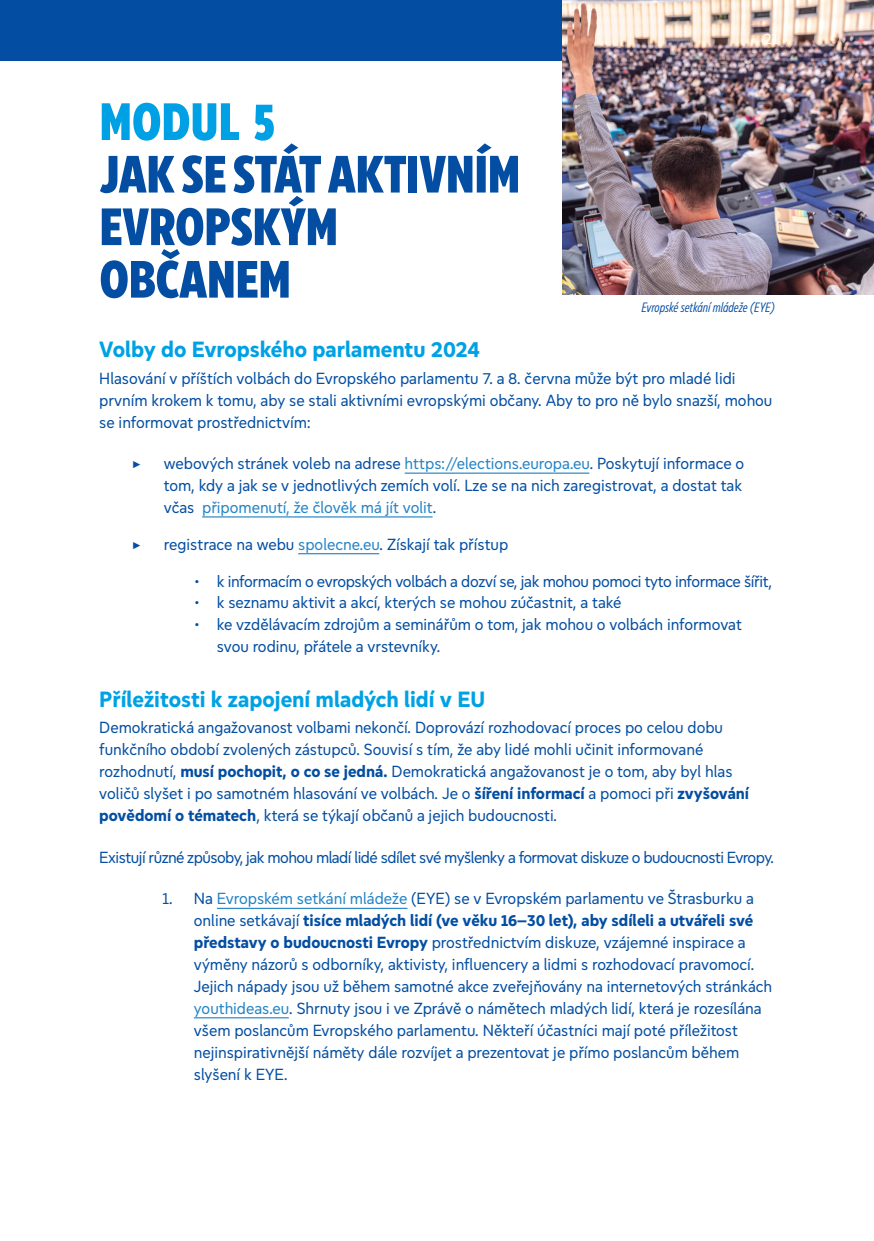
<style>
.page{position:relative;width:874px;height:1241px;background:#fff}
.page>*{position:absolute;margin:0;border:0;box-sizing:border-box;transform-origin:0 0}
.t1{font:900 54.25px/52.5px "Europea Narrow";letter-spacing:-.01em;color:#034ea2}
.t2{font:900 54.25px "Europea Narrow";letter-spacing:-.005em;color:#00a1e4}
.t3{font:700 22.75px "Europea Eco";color:#00a1e4}
.t4{font:16.62px/21.9px "Europea Eco";color:#034ea2}
.t5{font:16.62px "Europea Eco";letter-spacing:-.03em;color:#034ea2}
.t6{font:16.62px "Europea Eco";letter-spacing:-.02em;color:#034ea2}
.t7{font:15.75px "Europea Eco";color:#fff}
.t8{font:italic 300 14px "Europea Narrow";letter-spacing:-.005em;color:#034ea2}
.s1{color:#2484c6}
.s2{font-weight:700}
</style>
<div class="page">
<div style="left:0;top:0;width:873px;height:61px;background:#034ea2"></div>
<hr style="left:404px;top:472px;width:185px;height:1px;background:#2484c6">
<hr style="left:202px;top:516px;width:230px;height:1px;background:#2484c6">
<hr style="left:298px;top:553px;width:81px;height:1px;background:#2484c6">
<hr style="left:217px;top:907px;width:190px;height:1px;background:#2484c6">
<hr style="left:194px;top:1017px;width:94px;height:1px;background:#2484c6">
<img style="left:562px;top:0;width:311px;height:294px">
<h1 class="t2" style="left:99px;top:80px;width:177px">MODUL 5</h1>
<h1 class="t1" style="left:99px;top:142px;width:422px">JAK SE STÁT AKTIVNÍM<br>EVROPSKÝM<br>OBČANEM</h1>
<p class="t7" style="left:763px;top:27px;width:16px">21</p>
<p class="t8" style="left:641px;top:297px;width:134px">Evropské setkání mládeže (EYE)</p>
<h2 class="t3" style="left:99px;top:332px;width:382px">Volby do Evropského parlamentu 2024</h2>
<p class="t4" style="left:99px;top:366px;width:674px">Hlasování v příštích volbách do Evropského parlamentu 7. a 8. června může být pro mladé lidi prvním krokem k tomu, aby se stali aktivními evropskými občany. Aby to pro ně bylo snazší, mohou se informovat prostřednictvím:</p>
<p class="t4" style="left:132px;top:451px;width:10px">▶</p>
<p class="t4" style="left:164px;top:451px;width:581px;text-align:justify">webových stránek voleb na adrese <span class="s1">https://elections.europa.eu</span>. Poskytují informace o tom, kdy a jak se v jednotlivých zemích volí. Lze se na nich zaregistrovat, a dostat tak včas <span class="s1">připomenutí, že člověk má jít volit</span>.</p>
<p class="t4" style="left:132px;top:532px;width:10px">▶</p>
<p class="t4" style="left:164px;top:532px;width:345px">registrace na webu <span class="s1">spolecne.eu</span>. Získají tak přístup</p>
<p class="t6" style="left:194px;top:569px;width:579px">• k informacím o evropských volbách a dozví se, jak mohou pomoci tyto informace šířit,</p>
<p class="t4" style="left:194px;top:590px;width:428px">• k seznamu aktivit a akcí, kterých se mohou zúčastnit, a také</p>
<p class="t4" style="left:216px;top:612px;width:526px;text-indent:-22px">• ke vzdělávacím zdrojům a seminářům o tom, jak mohou o volbách informovat svou rodinu, přátele a vrstevníky.</p>
<h2 class="t3" style="left:99px;top:682px;width:387px">Příležitosti k zapojení mladých lidí v EU</h2>
<p class="t4" style="left:99px;top:715px;width:651px">Demokratická angažovanost volbami nekončí. Doprovází rozhodovací proces po celou dobu funkčního období zvolených zástupců. Souvisí s tím, že aby lidé mohli učinit informované rozhodnutí, <span class="s2">musí pochopit, o co se jedná.</span> Demokratická angažovanost je o tom, aby byl hlas voličů slyšet i po samotném hlasování ve volbách. Je o <span class="s2">šíření informací</span> a pomoci při <span class="s2">zvyšování povědomí o tématech</span>, která se týkají občanů a jejich budoucnosti.</p>
<p class="t5" style="left:99px;top:845px;width:676px">Existují různé způsoby, jak mohou mladí lidé sdílet své myšlenky a formovat diskuze o budoucnosti Evropy.</p>
<p class="t4" style="left:194px;top:886px;width:579px;text-indent:-32px">1. Na <span class="s1">Evropském setkání mládeže</span> (EYE) se v Evropském parlamentu ve Štrasburku a online setkávají <span class="s2">tisíce mladých lidí (ve věku 16–30 let), aby sdíleli a utvářeli své představy o budoucnosti Evropy</span> prostřednictvím diskuze, vzájemné inspirace a výměny názorů s odborníky, aktivisty, influencery a lidmi s rozhodovací pravomocí.<br>Jejich nápady jsou už během samotné akce zveřejňovány na internetových stránkách <span class="s1">youthideas.eu</span>. Shrnuty jsou i ve Zprávě o námětech mladých lidí, která je rozesílána všem poslancům Evropského parlamentu. Někteří účastníci mají poté příležitost nejinspirativnější náměty dále rozvíjet a prezentovat je přímo poslancům během slyšení k EYE.</p>
</div>
